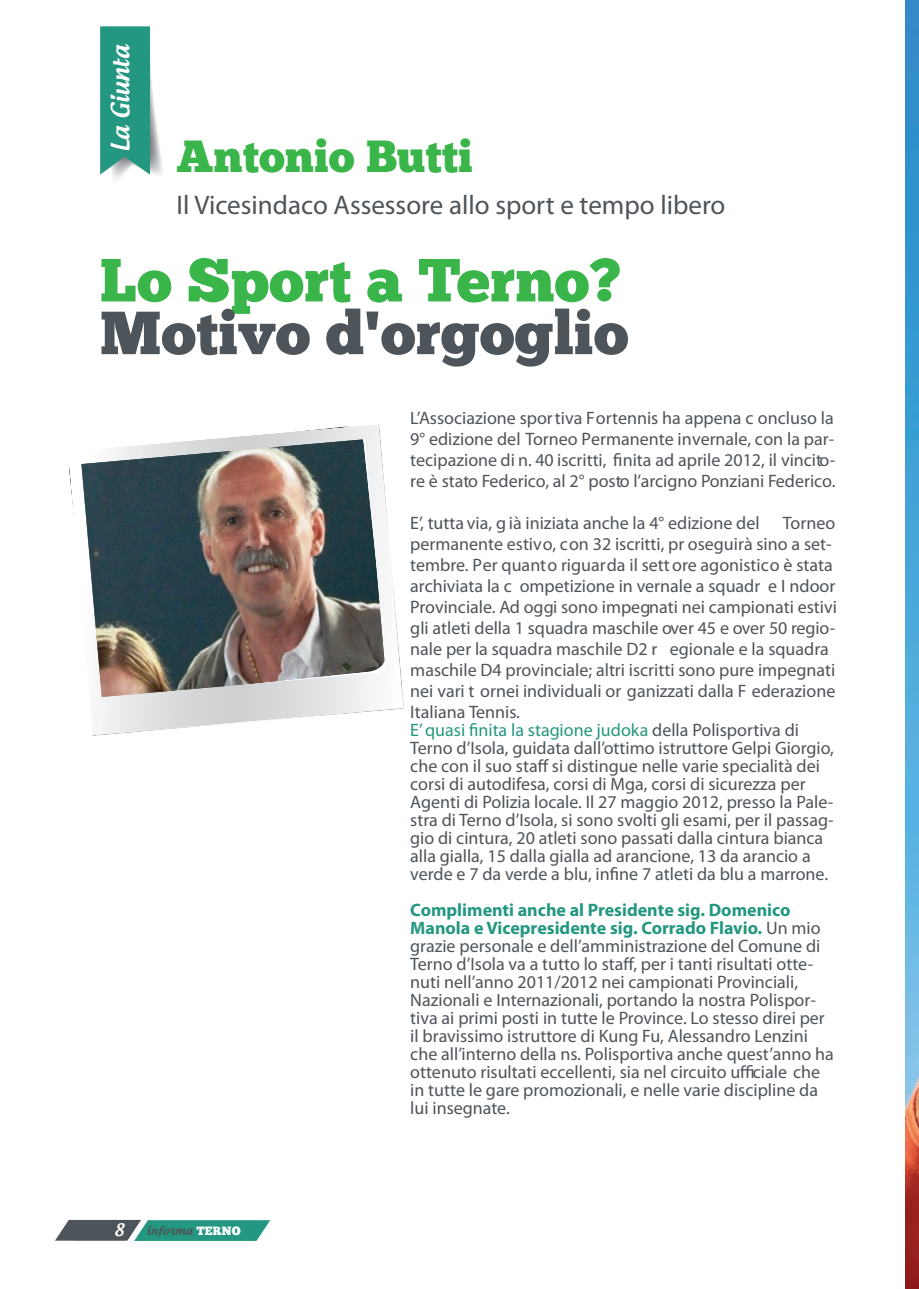
<style>
.page{position:relative;width:919px;height:1289px;background:#fff}
.page>*{position:absolute;margin:0;border:0;box-sizing:border-box;transform-origin:0 0}
.t1{font:60.75px "Chunk Five";color:#4d545a}
.t2{font:60.75px "Chunk Five";color:#3ab54a}
.t3{font:45px "Chunk Five";color:#3ab54a}
.t4{font:27px "Myriad Pro";color:#4d545a}
.t5{font:500 24px "Androgyne";color:#fff}
.t6{font:18px/18px "Myriad Pro";color:#4d545a}
.t7{font:500 16.5px "Androgyne";color:#fff}
.t8{font:500 12px "Androgyne";letter-spacing:.01em;color:#4d545a}
.s1{font-family:"Chunk Five";font-weight:400;color:#fff}
.s2{color:#249780}
.s3{font-weight:700;color:#249780}
</style>
<div class="page">
<svg style="left:55px;top:1219px;width:215px;height:21px;background:#509085"></svg>
<img style="left:113px;top:59px;width:49px;height:121px">
<svg style="left:100px;top:26px;width:50px;height:149px;background:#309b86"></svg>
<img style="left:69px;top:424px;width:333px;height:311px">
<img style="left:905px;top:0;width:13px;height:1288px">
<svg style="left:402px;top:688px;width:2px;height:21px"></svg>
<h3 class="t5" style="left:112px;top:152px;width:109px;rotate:-90deg">La Giunta</h3>
<h2 class="t3" style="left:176px;top:138px;width:298px">Antonio Butti</h2>
<h3 class="t4" style="left:176px;top:188px;width:550px">Il Vicesindaco Assessore allo sport e tempo libero</h3>
<h1 class="t2" style="left:100px;top:256px;width:522px">Lo Sport a Terno?</h1>
<h1 class="t1" style="left:100px;top:309px;width:530px">Motivo d'orgoglio</h1>
<p class="t7" style="left:114px;top:1223px;width:12px">8</p>
<p class="t8" style="left:147px;top:1225px;width:95px">informa <span class="s1">TERNO</span></p>
<p class="t6" style="left:410px;top:407px;width:426px;line-height:21px;text-align:justify">L’Associazione sportiva Fortennis ha appena c oncluso la 9° edizione del Torneo Permanente invernale, con la par&shy;tecipazione di n. 40 iscritti, finita ad aprile 2012, il vincito&shy;re è stato Federico, al 2° posto l’arcigno Ponziani Federico.</p>
<p class="t6" style="left:410px;top:513px;width:351px">E’, tutta via, g ià iniziata anche la 4° edizione del</p>
<p class="t6" style="left:410px;top:512px;width:428px;line-height:21px;text-indent:372px">Torneo permanente estivo, con 32 iscritti, pr oseguirà sino a set&shy;tembre. Per quanto riguarda il sett ore agonistico è stata archiviata la c ompetizione in vernale a squadr e I ndoor Provinciale. Ad oggi sono impegnati nei campionati estivi gli atleti della 1 squadra maschile over 45 e over 50 regio&shy;nale per la squadra maschile D2 r egionale e la squadra maschile D4 provinciale; altri iscritti sono pure impegnati nei vari t ornei individuali or ganizzati dalla F ederazione Italiana Tennis.</p>
<p class="t6" style="left:410px;top:721px;width:425px"><span class="s2">E’ quasi finita la stagione judoka</span> della Polisportiva di Terno d’Isola, guidata dall’ottimo istruttore Gelpi Giorgio, che con il suo staff si distingue nelle varie specialità dei corsi di autodifesa, corsi di Mga, corsi di sicurezza per Agenti di Polizia locale. Il 27 maggio 2012, presso la Pale&shy;stra di Terno d’Isola, si sono svolti gli esami, per il passag&shy;gio di cintura, 20 atleti sono passati dalla cintura bianca alla gialla, 15 dalla gialla ad arancione, 13 da arancio a verde e 7 da verde a blu, infine 7 atleti da blu a marrone.</p>
<p class="t6" style="left:410px;top:901px;width:425px"><span class="s3">Complimenti anche al Presidente sig. Domenico Manola e Vicepresidente sig. Corrado Flavio.</span> Un mio grazie personale e dell’amministrazione del Comune di Terno d’Isola va a tutto lo staff, per i tanti risultati otte&shy;nuti nell’anno 2011/2012 nei campionati Provinciali, Nazionali e Internazionali, portando la nostra Polispor&shy;tiva ai primi posti in tutte le Province. Lo stesso direi per il bravissimo istruttore di Kung Fu, Alessandro Lenzini che all’interno della ns. Polisportiva anche quest’anno ha ottenuto risultati eccellenti, sia nel circuito ufficiale che in tutte le gare promozionali, e nelle varie discipline da lui insegnate.</p>
</div>
